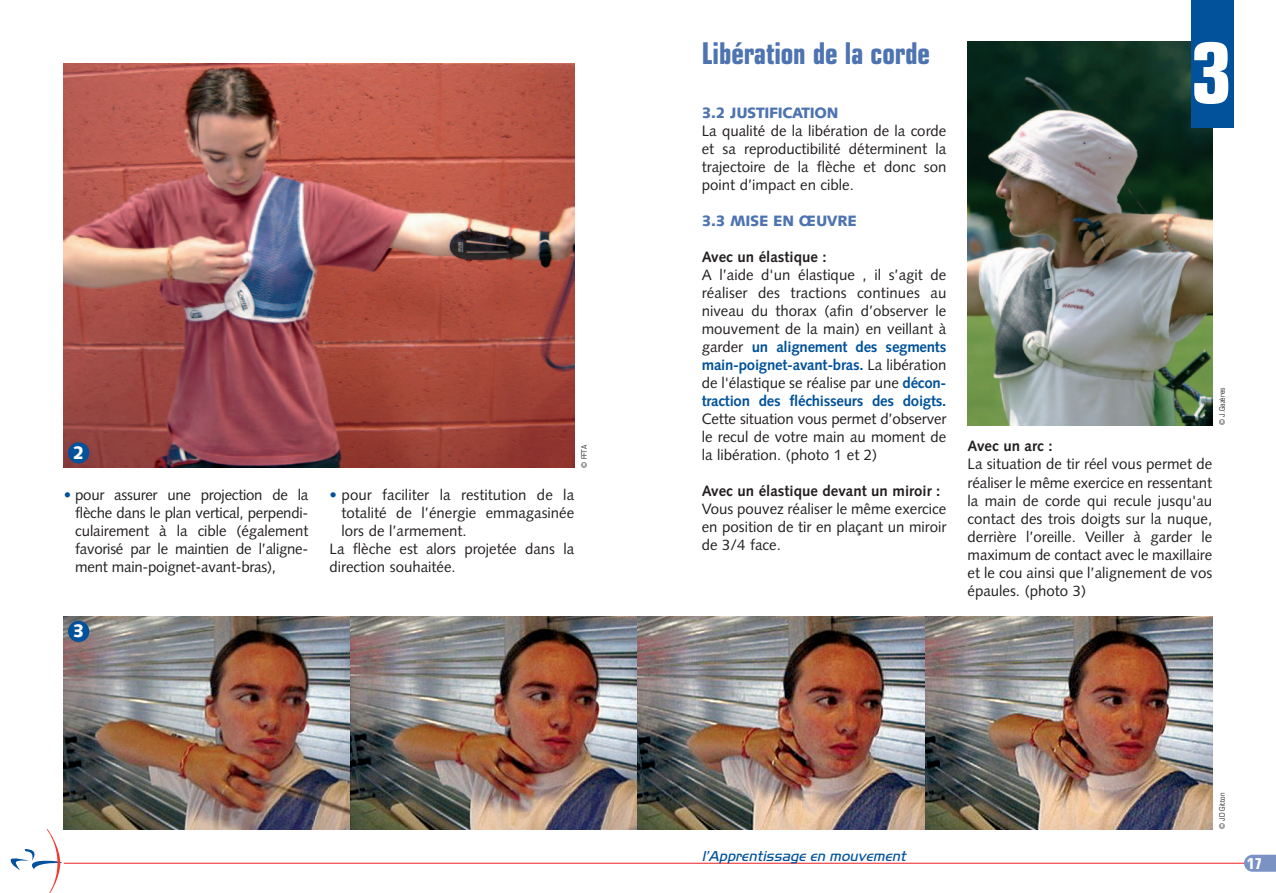
<style>
.page{position:relative;width:1276px;height:893px;background:#fff}
.page>*{position:absolute;margin:0;border:0;box-sizing:border-box;transform-origin:0 0}
.t1{font:700 condensed 84px "Eurostile";color:#fff}
.t2{font:700 condensed 30px "Eurostile";letter-spacing:-.005em;color:#4d73b1;scale:.9 1}
.t3{font:900 18px "Syntax";color:#fff}
.t4{font:15px/18px "Syntax";color:#231f20;text-align:justify}
.t5{font:700 15px "Syntax";color:#231f20}
.t6{font:900 15px "Syntax";letter-spacing:-.02em;color:#4d73b1}
.t7{font:italic 300 15px "Handel Gothic EF";color:#01529a}
.t8{font:700 condensed 15px "Eurostile";color:#fff}
.t9{font:condensed 7.5px "Eurostile";color:#231f20}
.s1{color:#01529a}
.s2{font-weight:700;color:#01529a}
</style>
<div class="page">
<hr style="left:638px;top:863px;width:638px;height:1px;background:#ee1e24">
<svg style="left:1244px;top:855px;width:32px;height:17px"></svg>
<img style="left:64px;top:617px;width:287px;height:212px">
<img style="left:351px;top:617px;width:287px;height:212px">
<img style="left:638px;top:617px;width:287px;height:212px">
<img style="left:925px;top:617px;width:287px;height:212px">
<img style="left:967px;top:42px;width:245px;height:383px">
<div style="left:1191px;top:0;width:42px;height:128px;background:#01529a"></div>
<img style="left:64px;top:64px;width:510px;height:404px">
<hr style="left:64px;top:863px;width:574px;height:1px;background:#ee1e24">
<svg style="left:11px;top:829px;width:51px;height:64px"></svg>
<div style="left:68px;top:442px;width:21px;height:21px;background:#01529a;border-radius:50%"></div>
<div style="left:68px;top:621px;width:21px;height:21px;background:#01529a;border-radius:50%"></div>
<p class="t3" style="left:73px;top:445px;width:13px">2</p>
<p class="t9" style="left:581px;top:468px;width:24px;rotate:-90deg">© FFTA</p>
<p class="t4" style="left:75px;top:487px;width:235px;text-indent:-11px"><span class="s1">•</span> pour assurer une projection de la flèche dans le plan vertical, perpendi&shy;culairement à la cible (également favorisé par le maintien de l’aligne&shy;ment main-poignet-avant-bras),</p>
<p class="t4" style="left:330px;top:487px;width:246px"><span class="s1">•</span> pour faciliter la restitution de la</p>
<p class="t4" style="left:342px;top:506px;width:234px">totalité de l’énergie emmagasinée</p>
<p class="t4" style="left:342px;top:524px;width:127px">lors de l’armement.</p>
<p class="t4" style="left:330px;top:542px;width:246px">La flèche est alors projetée dans la</p>
<p class="t4" style="left:330px;top:560px;width:128px">direction souhaitée.</p>
<p class="t3" style="left:73px;top:624px;width:13px">3</p>
<h2 class="t2" style="left:702px;top:43px;width:255px">Libération de la corde</h2>
<p class="t6" style="left:702px;top:106px;width:138px">3.2 JUSTIFICATION</p>
<p class="t4" style="left:702px;top:123px;width:246px">La qualité de la libération de la corde et sa reproductibilité déterminent la trajectoire de la flèche et donc son point d’impact en cible.</p>
<p class="t6" style="left:702px;top:215px;width:157px">3.3 MISE EN ŒUVRE</p>
<p class="t5" style="left:702px;top:251px;width:126px">Avec un élastique :</p>
<p class="t4" style="left:702px;top:267px;width:246px">A l’aide d'un élastique , il s’agit de réaliser des tractions continues au niveau du thorax (afin d’observer le mouvement de la main) en veillant à garder <span class="s2">un alignement des segments main-poignet-avant-bras.</span> La libération de l'élastique se réalise par une <span class="s2">décon&shy;traction des fléchisseurs des doigts.</span></p>
<p class="t4" style="left:702px;top:411px;width:246px">Cette situation vous permet d’observer le recul de votre main au moment de la libération. (photo 1 et 2)</p>
<p class="t5" style="left:702px;top:485px;width:240px">Avec un élastique devant un miroir :</p>
<p class="t4" style="left:702px;top:502px;width:246px">Vous pouvez réaliser le même exercice en position de tir en plaçant un miroir de 3/4 face.</p>
<h1 class="t1" style="left:1191px;top:43px;width:43px">3</h1>
<p class="t9" style="left:1219px;top:425px;width:39px;rotate:-90deg">© J.Gazères</p>
<p class="t5" style="left:967px;top:440px;width:86px">Avec un arc :</p>
<p class="t4" style="left:967px;top:457px;width:246px">La situation de tir réel vous permet de réaliser le même exercice en ressentant la main de corde qui recule jusqu'au contact des trois doigts sur la nuque, derrière l’oreille. Veiller à garder le maximum de contact avec le maxillaire et le cou ainsi que l’alignement de vos épaules. (photo 3)</p>
<p class="t7" style="left:702px;top:851px;width:208px">l’Apprentissage en mouvement</p>
<p class="t9" style="left:1219px;top:829px;width:38px;rotate:-90deg">© JD Gitton</p>
<p class="t8" style="left:1247px;top:858px;width:16px">17</p>
</div>
